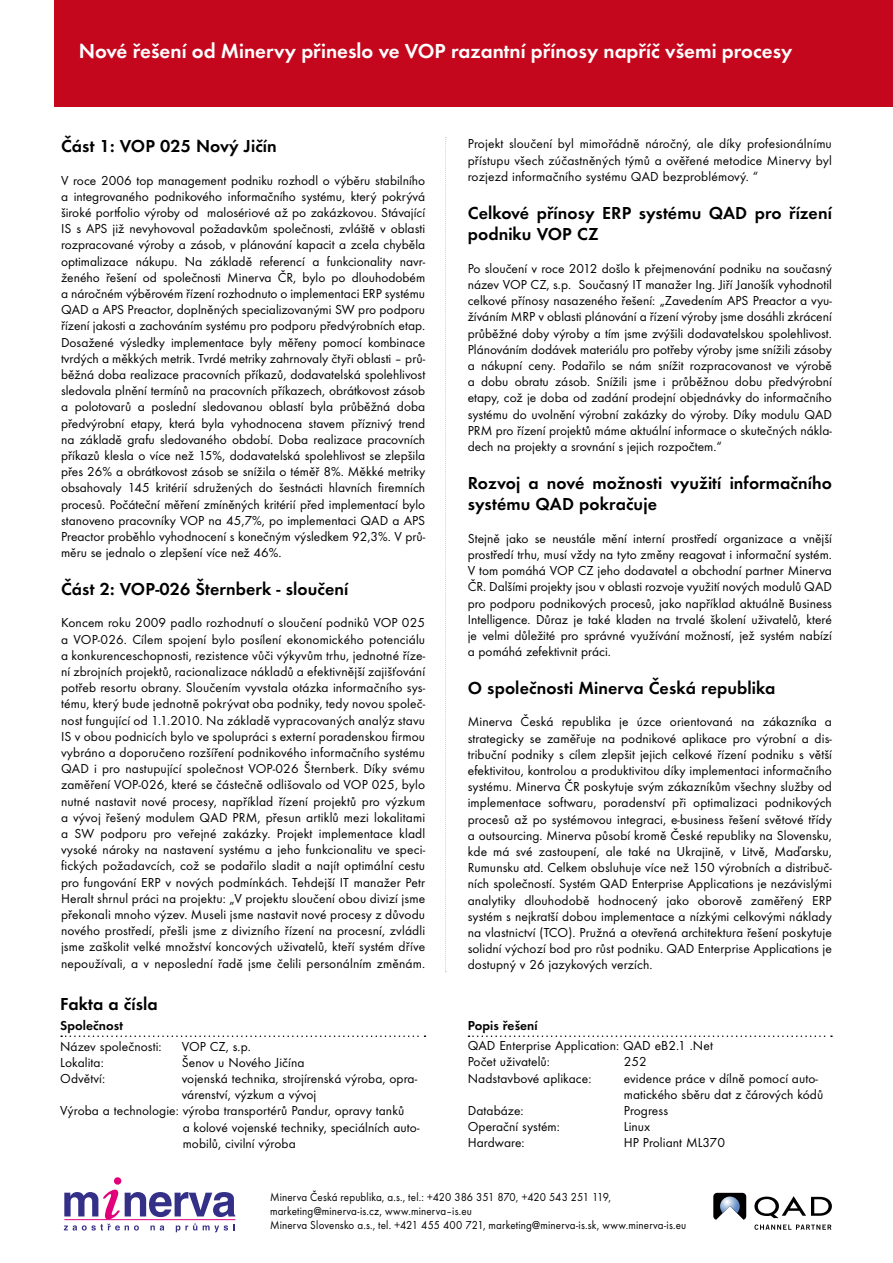
<style>
.page{position:relative;width:893px;height:1263px;background:#fff}
.page>*{position:absolute;margin:0;border:0;box-sizing:border-box;transform-origin:0 0}
.t1{font:600 21px "Futura TOT";color:#fff}
.t2{font:600 18px/21.6px "Futura TOT";letter-spacing:.005em;color:#000}
.t3{font:13.5px/16.2px "Futura TOT";letter-spacing:.005em;color:#000;text-align:justify}
.t4{font:600 13.5px "Futura TOT";letter-spacing:.005em;color:#000}
.t5{font:12px/14.4px "Futura TOT";letter-spacing:.015em;color:#000;scale:.92 1}
</style>
<div class="page">
<div style="left:54px;top:0;width:839px;height:106px;background:#c4071c"></div>
<div style="left:114px;top:1177px;width:7px;height:8px;background:#e2007a;border-radius:50%"></div>
<svg style="left:64px;top:1189px;width:171px;height:43px"></svg>
<svg style="left:445px;top:137px;width:2px;height:835px"></svg>
<svg style="left:754px;top:1196px;width:78px;height:22px"></svg>
<svg style="left:713px;top:1193px;width:33px;height:27px"></svg>
<svg style="left:754px;top:1224px;width:77px;height:6px"></svg>
<svg style="left:61px;top:1035px;width:364px;height:2px"></svg>
<svg style="left:468px;top:1035px;width:364px;height:2px"></svg>
<h1 class="t1" style="left:79px;top:38px;width:715px">Nové řešení od Minervy přineslo ve VOP razantní přínosy napříč všemi procesy</h1>
<h2 class="t2" style="left:61px;top:135px;width:217px">Část 1: VOP 025 Nový Jičín</h2>
<p class="t3" style="left:61px;top:172px;width:366px">V roce 2006 top management podniku rozhodl o výběru stabilního a integrovaného podnikového informačního systému, který pokrývá široké portfolio výroby od malosériové až po zakázkovou. Stávající IS s APS již nevyhovoval požadavkům společnosti, zvláště v oblasti rozpracované výroby a zásob, v plánování kapacit a zcela chyběla optimalizace nákupu. Na základě referencí a funkcionality navr&shy;ženého řešení od společnosti Minerva ČR, bylo po dlouhodobém a náročném výběrovém řízení rozhodnuto o implementaci ERP systému QAD a APS Preactor, doplněných specializovanými SW pro podporu řízení jakosti a zachováním systému pro podporu předvýrobních etap.<br>Dosažené výsledky implementace byly měřeny pomocí kombinace tvrdých a měkkých metrik. Tvrdé metriky zahrnovaly čtyři oblasti – prů&shy;běžná doba realizace pracovních příkazů, dodavatelská spolehlivost sledovala plnění termínů na pracovních příkazech, obrátkovost zásob a polotovarů a poslední sledovanou oblastí byla průběžná doba předvýrobní etapy, která byla vyhodnocena stavem příznivý trend na základě grafu sledovaného období. Doba realizace pracovních příkazů klesla o více než 15%, dodavatelská spolehlivost se zlepšila přes 26% a obrátkovost zásob se snížila o téměř 8%. Měkké metriky obsahovaly 145 kritérií sdružených do šestnácti hlavních firemních procesů. Počáteční měření zmíněných kritérií před implementací bylo stanoveno pracovníky VOP na 45,7%, po implementaci QAD a APS Preactor proběhlo vyhodnocení s konečným výsledkem 92,3%. V prů&shy;měru se jednalo o zlepšení více než 46%.</p>
<h2 class="t2" style="left:61px;top:578px;width:289px">Část 2: VOP-026 Šternberk - sloučení</h2>
<p class="t3" style="left:61px;top:615px;width:366px">Koncem roku 2009 padlo rozhodnutí o sloučení podniků VOP 025 a VOP-026. Cílem spojení bylo posílení ekonomického potenciálu a konkurenceschopnosti, rezistence vůči výkyvům trhu, jednotné říze&shy;ní zbrojních projektů, racionalizace nákladů a efektivnější zajišťování potřeb resortu obrany. Sloučením vyvstala otázka informačního sys&shy;tému, který bude jednotně pokrývat oba podniky, tedy novou společ&shy;nost fungující od 1.1.2010. Na základě vypracovaných analýz stavu IS v obou podnicích bylo ve spolupráci s externí poradenskou firmou vybráno a doporučeno rozšíření podnikového informačního systému QAD i pro nastupující společnost VOP-026 Šternberk. Díky svému zaměření VOP-026, které se částečně odlišovalo od VOP 025, bylo nutné nastavit nové procesy, například řízení projektů pro výzkum a vývoj řešený modulem QAD PRM, přesun artiklů mezi lokalitami a SW podporu pro veřejné zakázky. Projekt implementace kladl vysoké nároky na nastavení systému a jeho funkcionalitu ve speci&shy;fických požadavcích, což se podařilo sladit a najít optimální cestu pro fungování ERP v nových podmínkách. Tehdejší IT manažer Petr Heralt shrnul práci na projektu: „V projektu sloučení obou divizí jsme překonali mnoho výzev. Museli jsme nastavit nové procesy z důvodu nového prostředí, přešli jsme z divizního řízení na procesní, zvládli jsme zaškolit velké množství koncových uživatelů, kteří systém dříve nepoužívali, a v neposlední řadě jsme čelili personálním změnám.</p>
<h2 class="t2" style="left:60px;top:993px;width:99px">Fakta a čísla</h2>
<p class="t4" style="left:60px;top:1017px;width:64px">Společnost</p>
<p class="t3" style="left:60px;top:1038px;width:103px">Název společnosti:</p>
<p class="t3" style="left:182px;top:1038px;width:71px">VOP CZ, s.p.</p>
<p class="t3" style="left:60px;top:1054px;width:45px">Lokalita:</p>
<p class="t3" style="left:182px;top:1054px;width:124px">Šenov u Nového Jičína</p>
<p class="t3" style="left:60px;top:1070px;width:46px">Odvětví:</p>
<p class="t3" style="left:182px;top:1070px;width:237px">vojenská technika, strojírenská výroba, opra-</p>
<p class="t3" style="left:182px;top:1086px;width:136px">várenství, výzkum a vývoj</p>
<p class="t3" style="left:60px;top:1103px;width:346px">Výroba a technologie: výroba transportérů Pandur, opravy tanků</p>
<p class="t3" style="left:183px;top:1119px;width:238px">a kolové vojenské techniky, speciálních auto-</p>
<p class="t3" style="left:183px;top:1135px;width:115px">mobilů, civilní výroba</p>
<p class="t3" style="left:468px;top:136px;width:366px">Projekt sloučení byl mimořádně náročný, ale díky profesionálnímu přístupu všech zúčastněných týmů a ověřené metodice Minervy byl rozjezd informačního systému QAD bezproblémový. “</p>
<h2 class="t2" style="left:468px;top:202px;width:366px">Celkové přínosy ERP systému QAD pro řízení podniku VOP CZ</h2>
<p class="t3" style="left:468px;top:260px;width:366px">Po sloučení v roce 2012 došlo k přejmenování podniku na současný název VOP CZ, s.p. Současný IT manažer Ing. Jiří Janošík vyhodnotil celkové přínosy nasazeného řešení: „Zavedením APS Preactor a vyu&shy;žíváním MRP v oblasti plánování a řízení výroby jsme dosáhli zkrácení průběžné doby výroby a tím jsme zvýšili dodavatelskou spolehlivost.<br>Plánováním dodávek materiálu pro potřeby výroby jsme snížili zásoby a nákupní ceny. Podařilo se nám snížit rozpracovanost ve výrobě a dobu obratu zásob. Snížili jsme i průběžnou dobu předvýrobní etapy, což je doba od zadání prodejní objednávky do informačního systému do uvolnění výrobní zakázky do výroby. Díky modulu QAD PRM pro řízení projektů máme aktuální informace o skutečných nákla&shy;dech na projekty a srovnání s jejich rozpočtem.“</p>
<h2 class="t2" style="left:468px;top:472px;width:366px">Rozvoj a nové možnosti využití informačního systému QAD pokračuje</h2>
<p class="t3" style="left:468px;top:530px;width:366px">Stejně jako se neustále mění interní prostředí organizace a vnější prostředí trhu, musí vždy na tyto změny reagovat i informační systém.<br>V tom pomáhá VOP CZ jeho dodavatel a obchodní partner Minerva ČR. Dalšími projekty jsou v oblasti rozvoje využití nových modulů QAD pro podporu podnikových procesů, jako například aktuálně Business Intelligence. Důraz je také kladen na trvalé školení uživatelů, které je velmi důležité pro správné využívání možností, jež systém nabízí a pomáhá zefektivnit práci.</p>
<h2 class="t2" style="left:468px;top:677px;width:309px">O společnosti Minerva Česká republika</h2>
<p class="t3" style="left:468px;top:714px;width:366px">Minerva Česká republika je úzce orientovaná na zákazníka a strategicky se zaměřuje na podnikové aplikace pro výrobní a dis&shy;tribuční podniky s cílem zlepšit jejich celkové řízení podniku s větší efektivitou, kontrolou a produktivitou díky implementaci informačního systému. Minerva ČR poskytuje svým zákazníkům všechny služby od implementace softwaru, poradenství při optimalizaci podnikových procesů až po systémovou integraci, e-business řešení světové třídy a outsourcing. Minerva působí kromě České republiky na Slovensku, kde má své zastoupení, ale také na Ukrajině, v Litvě, Maďarsku, Rumunsku atd. Celkem obsluhuje více než 150 výrobních a distribuč&shy;ních společností. Systém QAD Enterprise Applications je nezávislými analytiky dlouhodobě hodnocený jako oborově zaměřený ERP systém s nejkratší dobou implementace a nízkými celkovými náklady na vlastnictví (TCO). Pružná a otevřená architektura řešení poskytuje solidní výchozí bod pro růst podniku. QAD Enterprise Applications je dostupný v 26 jazykových verzích.</p>
<p class="t4" style="left:468px;top:1017px;width:71px">Popis řešení</p>
<p class="t3" style="left:468px;top:1037px;width:247px">QAD Enterprise Application: QAD eB2.1 .Net<br>Počet uživatelů:</p>
<p class="t3" style="left:624px;top:1053px;width:25px">252</p>
<p class="t3" style="left:468px;top:1070px;width:125px">Nadstavbové aplikace:</p>
<p class="t3" style="left:624px;top:1070px;width:201px">evidence práce v dílně pomocí auto&shy;matického sběru dat z čárových kódů</p>
<p class="t3" style="left:468px;top:1102px;width:57px">Databáze:</p>
<p class="t3" style="left:624px;top:1102px;width:46px">Progress</p>
<p class="t3" style="left:468px;top:1118px;width:94px">Operační systém:</p>
<p class="t3" style="left:624px;top:1118px;width:28px">Linux</p>
<p class="t3" style="left:468px;top:1134px;width:58px">Hardware:</p>
<p class="t3" style="left:624px;top:1134px;width:103px">HP Proliant ML370</p>
<p class="t5" style="left:270px;top:1189px;width:454px">Minerva Česká republika, a.s., tel.: +420 386 351 870, +420 543 251 119, marketing@minerva-is.cz, www.minerva–is.eu<br>Minerva Slovensko a.s., tel. +421 455 400 721, marketing@minerva-is.sk, www.minerva-is.eu</p>
</div>
